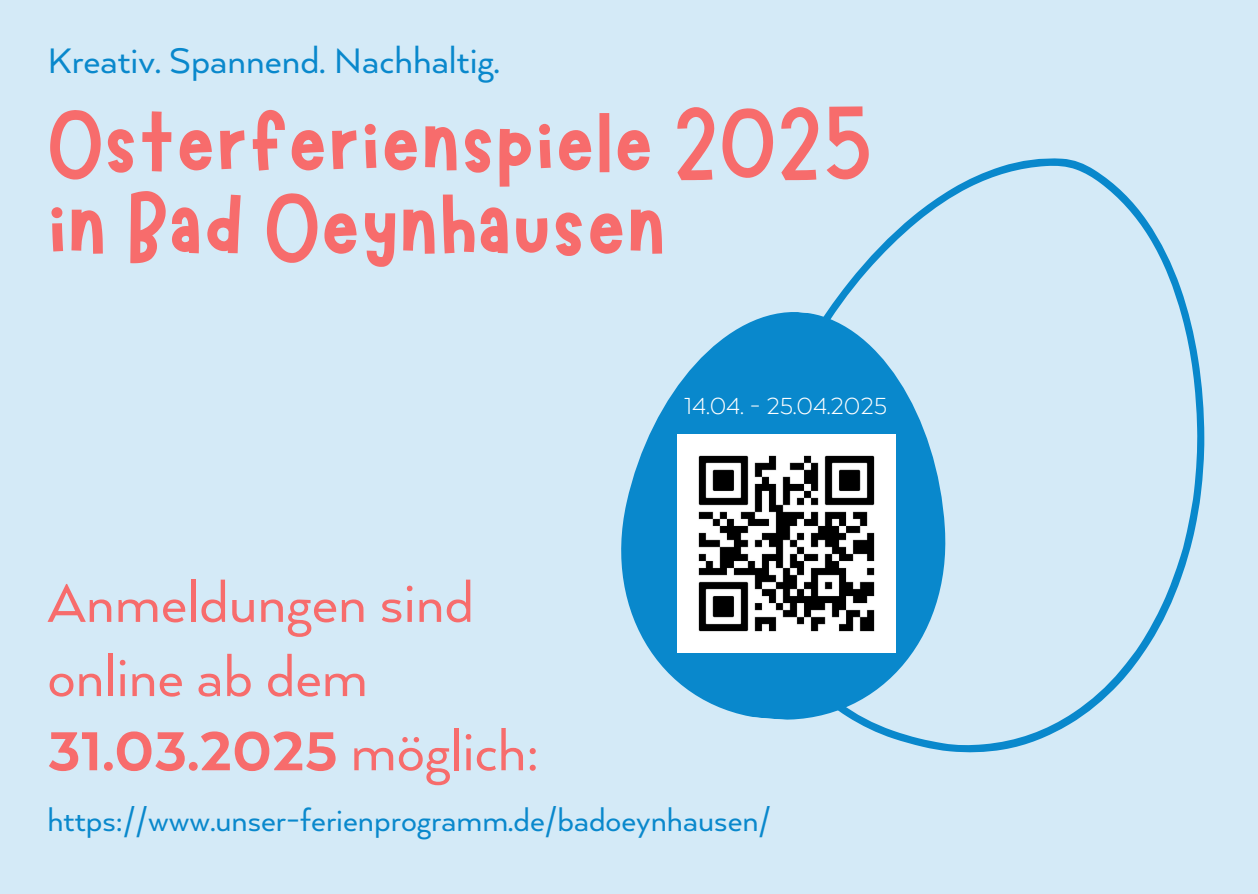
<style>
.page{position:relative;width:1258px;height:894px;background:#fff}
.page>*{position:absolute;margin:0;border:0;box-sizing:border-box;transform-origin:0 0}
.t1{font:102px/83.4px "Marykate";color:#f76c6c}
.t2{font:63.3px/74.1px "Arquitecta";color:#f76c6c}
.t3{font:40.8px "Arquitecta";color:#0988cc}
.t4{font:35.4px "Arquitecta";color:#0988cc}
.t5{font:300 26.7px "Arquitecta";color:#fff}
.s1{font-weight:800}
</style>
<div class="page">
<div style="left:0;top:0;width:1258px;height:893px;background:#d4eaf7"></div>
<svg style="left:837px;top:158px;width:368px;height:595px"></svg>
<svg style="left:621px;top:298px;width:355px;height:434px;fill:#0988cc"></svg>
<img style="left:677px;top:434px;width:218px;height:218px">
<p class="t3" style="left:47px;top:43px;width:454px">Kreativ. Spannend. Nachhaltig.</p>
<h1 class="t1" style="left:47px;top:92px;width:827px">Osterferienspiele 2025 in Bad Oeynhausen</h1>
<h3 class="t2" style="left:47px;top:568px;width:493px">Anmeldungen sind online ab dem<br><span class="s1">31.03.2025</span> möglich:</h3>
<p class="t5" style="left:684px;top:393px;width:205px">14.04. - 25.04.2025</p>
<p class="t4" style="left:47px;top:804px;width:725px">https://www.unser-ferienprogramm.de/badoeynhausen/</p>
</div>
